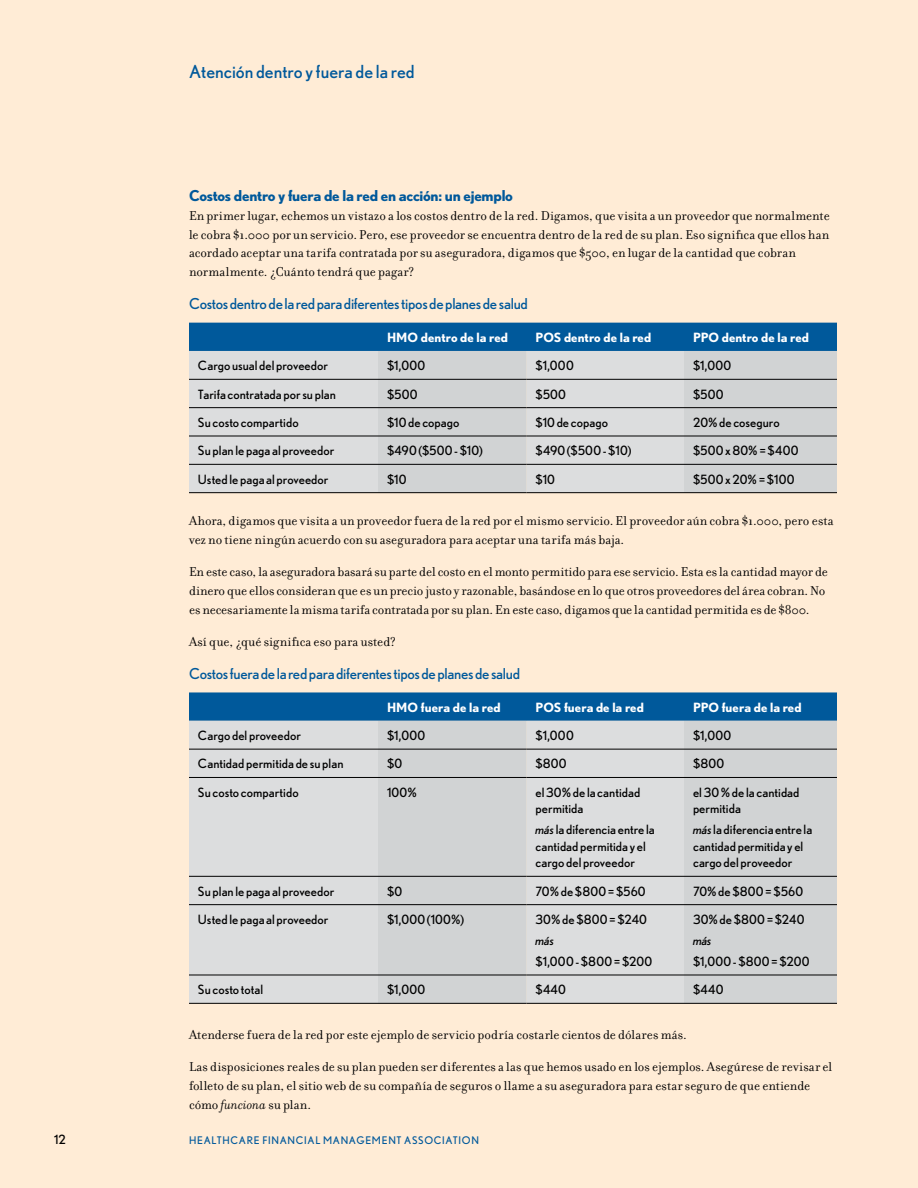
<style>
.page{position:relative;width:918px;height:1188px;background:#ffecd6}
.page>*{position:absolute;margin:0;border:0;box-sizing:border-box;transform-origin:0 0}
.t1{font:18px "Nobel";color:#00599b}
.t2{font:15px "Nobel";letter-spacing:-.02em;color:#00599b}
.t3{font:700 15px "Nobel";letter-spacing:-.02em;color:#00599b}
.t4{font:13.8px/18.8px "Filosofia";color:#000}
.t5{font:12.75px/16.5px "Nobel";letter-spacing:.005em;color:#000}
.t6{font:700 12.75px "Nobel";color:#fff}
.t7{font:italic 12.75px "Nobel";letter-spacing:-.01em;color:#000}
.t8{font:10.5px "Nobel";letter-spacing:.28em;color:#00599b}
.s1{font-style:italic}
</style>
<div class="page">
<div style="left:189px;top:323px;width:648px;height:28px;background:#00599b"></div>
<div style="left:189px;top:351px;width:189px;height:141px;background:#dcddde"></div>
<svg style="left:378px;top:351px;width:459px;height:141px;background:#d3d4d5"></svg>
<hr style="left:189px;top:379px;width:189px;height:1px;background:#000">
<hr style="left:378px;top:379px;width:148px;height:1px;background:#000">
<hr style="left:526px;top:379px;width:158px;height:1px;background:#000">
<hr style="left:684px;top:379px;width:153px;height:1px;background:#000">
<hr style="left:189px;top:407px;width:189px;height:1px;background:#000">
<hr style="left:378px;top:407px;width:148px;height:1px;background:#000">
<hr style="left:526px;top:407px;width:158px;height:1px;background:#000">
<hr style="left:684px;top:407px;width:153px;height:1px;background:#000">
<hr style="left:189px;top:436px;width:189px;height:1px;background:#000">
<hr style="left:378px;top:436px;width:148px;height:1px;background:#000">
<hr style="left:526px;top:436px;width:158px;height:1px;background:#000">
<hr style="left:684px;top:436px;width:153px;height:1px;background:#000">
<hr style="left:189px;top:464px;width:189px;height:1px;background:#000">
<hr style="left:378px;top:464px;width:148px;height:1px;background:#000">
<hr style="left:526px;top:464px;width:158px;height:1px;background:#000">
<hr style="left:684px;top:464px;width:153px;height:1px;background:#000">
<hr style="left:189px;top:492px;width:189px;height:1px;background:#000">
<hr style="left:378px;top:492px;width:148px;height:1px;background:#000">
<hr style="left:526px;top:492px;width:158px;height:1px;background:#000">
<hr style="left:684px;top:492px;width:153px;height:1px;background:#000">
<div style="left:189px;top:692px;width:648px;height:29px;background:#00599b"></div>
<div style="left:189px;top:721px;width:189px;height:282px;background:#dcddde"></div>
<svg style="left:378px;top:721px;width:459px;height:282px;background:#d3d5d6"></svg>
<hr style="left:189px;top:749px;width:189px;height:1px;background:#000">
<hr style="left:378px;top:749px;width:148px;height:1px;background:#000">
<hr style="left:526px;top:749px;width:158px;height:1px;background:#000">
<hr style="left:684px;top:749px;width:153px;height:1px;background:#000">
<hr style="left:189px;top:777px;width:189px;height:1px;background:#000">
<hr style="left:378px;top:777px;width:148px;height:1px;background:#000">
<hr style="left:526px;top:777px;width:158px;height:1px;background:#000">
<hr style="left:684px;top:777px;width:153px;height:1px;background:#000">
<hr style="left:189px;top:876px;width:189px;height:1px;background:#000">
<hr style="left:378px;top:876px;width:148px;height:1px;background:#000">
<hr style="left:526px;top:876px;width:158px;height:1px;background:#000">
<hr style="left:684px;top:876px;width:153px;height:1px;background:#000">
<hr style="left:189px;top:904px;width:189px;height:1px;background:#000">
<hr style="left:378px;top:904px;width:148px;height:1px;background:#000">
<hr style="left:526px;top:904px;width:158px;height:1px;background:#000">
<hr style="left:684px;top:904px;width:153px;height:1px;background:#000">
<hr style="left:189px;top:975px;width:189px;height:1px;background:#000">
<hr style="left:378px;top:975px;width:148px;height:1px;background:#000">
<hr style="left:526px;top:975px;width:158px;height:1px;background:#000">
<hr style="left:684px;top:975px;width:153px;height:1px;background:#000">
<hr style="left:189px;top:1003px;width:189px;height:1px;background:#000">
<hr style="left:378px;top:1003px;width:148px;height:1px;background:#000">
<hr style="left:526px;top:1003px;width:158px;height:1px;background:#000">
<hr style="left:684px;top:1003px;width:153px;height:1px;background:#000">
<h1 class="t1" style="left:189px;top:61px;width:227px">Atención dentro y fuera de la red</h1>
<p class="t3" style="left:189px;top:187px;width:326px">Costos dentro y fuera de la red en acción: un ejemplo</p>
<p class="t4" style="left:189px;top:206px;width:642px">En primer lugar, echemos un vistazo a los costos dentro de la red. Digamos, que visita a un proveedor que normalmente le cobra $1.000 por un servicio. Pero, ese proveedor se encuentra dentro de la red de su plan. Eso significa que ellos han acordado aceptar una tarifa contratada por su aseguradora, digamos que $500, en lugar de la cantidad que cobran normalmente. ¿Cuánto tendrá que pagar?</p>
<p class="t2" style="left:189px;top:295px;width:341px">Costos dentro de la red para diferentes tipos de planes de salud</p>
<p class="t6" style="left:387px;top:330px;width:123px">HMO dentro de la red</p>
<p class="t6" style="left:535px;top:330px;width:10px">POS</p>
<p class="t6" style="left:564px;top:330px;width:89px">dentro de la red</p>
<p class="t6" style="left:693px;top:330px;width:10px">PPO</p>
<p class="t6" style="left:722px;top:330px;width:89px">dentro de la red</p>
<p class="t5" style="left:198px;top:357px;width:132px">Cargo usual del proveedor</p>
<p class="t5" style="left:387px;top:357px;width:40px">$1,000</p>
<p class="t5" style="left:535px;top:357px;width:40px">$1,000</p>
<p class="t5" style="left:693px;top:357px;width:40px">$1,000</p>
<p class="t5" style="left:198px;top:386px;width:139px">Tarifa contratada por su plan</p>
<p class="t5" style="left:387px;top:386px;width:32px">$500</p>
<p class="t5" style="left:535px;top:386px;width:32px">$500</p>
<p class="t5" style="left:693px;top:386px;width:32px">$500</p>
<p class="t5" style="left:198px;top:414px;width:102px">Su costo compartido</p>
<p class="t5" style="left:387px;top:414px;width:74px">$10 de copago</p>
<p class="t5" style="left:535px;top:414px;width:74px">$10 de copago</p>
<p class="t5" style="left:693px;top:414px;width:88px">20% de coseguro</p>
<p class="t5" style="left:198px;top:442px;width:138px">Su plan le paga al proveedor</p>
<p class="t5" style="left:387px;top:442px;width:97px">$490 ($500 - $10)</p>
<p class="t5" style="left:535px;top:442px;width:97px">$490 ($500 - $10)</p>
<p class="t5" style="left:693px;top:442px;width:107px">$500 x 80% = $400</p>
<p class="t5" style="left:198px;top:471px;width:132px">Usted le paga al proveedor</p>
<p class="t5" style="left:387px;top:471px;width:21px">$10</p>
<p class="t5" style="left:535px;top:471px;width:21px">$10</p>
<p class="t5" style="left:693px;top:471px;width:103px">$500 x 20% = $100</p>
<p class="t4" style="left:189px;top:512px;width:646px">Ahora, digamos que visita a un proveedor fuera de la red por el mismo servicio. El proveedor aún cobra $1.000, pero esta vez no tiene ningún acuerdo con su aseguradora para aceptar una tarifa más baja.</p>
<p class="t4" style="left:189px;top:563px;width:640px">En este caso, la aseguradora basará su parte del costo en el monto permitido para ese servicio. Esta es la cantidad mayor de dinero que ellos consideran que es un precio justo y razonable, basándose en lo que otros proveedores del área cobran. No es necesariamente la misma tarifa contratada por su plan. En este caso, digamos que la cantidad permitida es de $800.</p>
<p class="t4" style="left:189px;top:632px;width:209px">Así que, ¿qué significa eso para usted?</p>
<p class="t2" style="left:189px;top:665px;width:333px">Costos fuera de la red para diferentes tipos de planes de salud</p>
<p class="t6" style="left:387px;top:700px;width:115px">HMO fuera de la red</p>
<p class="t6" style="left:535px;top:700px;width:10px">POS</p>
<p class="t6" style="left:564px;top:700px;width:81px">fuera de la red</p>
<p class="t6" style="left:693px;top:700px;width:10px">PPO</p>
<p class="t6" style="left:722px;top:700px;width:81px">fuera de la red</p>
<p class="t5" style="left:198px;top:727px;width:104px">Cargo del proveedor</p>
<p class="t5" style="left:387px;top:727px;width:40px">$1,000</p>
<p class="t5" style="left:535px;top:727px;width:40px">$1,000</p>
<p class="t5" style="left:693px;top:727px;width:40px">$1,000</p>
<p class="t5" style="left:198px;top:755px;width:147px">Cantidad permitida de su plan</p>
<p class="t5" style="left:387px;top:755px;width:17px">$0</p>
<p class="t5" style="left:535px;top:755px;width:33px">$800</p>
<p class="t5" style="left:693px;top:755px;width:33px">$800</p>
<p class="t5" style="left:198px;top:784px;width:102px">Su costo compartido</p>
<p class="t5" style="left:387px;top:784px;width:31px">100%</p>
<p class="t5" style="left:535px;top:784px;width:106px">el 30% de la cantidad permitida</p>
<p class="t5" style="left:535px;top:821px;width:121px"><span class="s1">más</span> la diferencia entre la cantidad permitida y el cargo del proveedor</p>
<p class="t5" style="left:693px;top:784px;width:108px">el 30 % de la cantidad permitida</p>
<p class="t5" style="left:693px;top:821px;width:121px"><span class="s1">más</span> la diferencia entre la cantidad permitida y el cargo del proveedor</p>
<p class="t5" style="left:198px;top:883px;width:138px">Su plan le paga al proveedor</p>
<p class="t5" style="left:387px;top:883px;width:17px">$0</p>
<p class="t5" style="left:535px;top:883px;width:112px">70% de $800 = $560</p>
<p class="t5" style="left:693px;top:883px;width:112px">70% de $800 = $560</p>
<p class="t5" style="left:198px;top:911px;width:132px">Usted le paga al proveedor</p>
<p class="t5" style="left:387px;top:911px;width:79px">$1,000 (100%)</p>
<p class="t5" style="left:535px;top:911px;width:113px">30% de $800 = $240</p>
<p class="t7" style="left:535px;top:933px;width:20px">más</p>
<p class="t5" style="left:535px;top:953px;width:118px">$1,000 - $800 = $200</p>
<p class="t5" style="left:693px;top:911px;width:113px">30% de $800 = $240</p>
<p class="t7" style="left:693px;top:933px;width:20px">más</p>
<p class="t5" style="left:693px;top:953px;width:118px">$1,000 - $800 = $200</p>
<p class="t5" style="left:198px;top:981px;width:67px">Su costo total</p>
<p class="t5" style="left:387px;top:981px;width:40px">$1,000</p>
<p class="t5" style="left:535px;top:981px;width:32px">$440</p>
<p class="t5" style="left:693px;top:981px;width:32px">$440</p>
<p class="t4" style="left:189px;top:1025px;width:497px">Atenderse fuera de la red por este ejemplo de servicio podría costarle cientos de dólares más.</p>
<p class="t4" style="left:189px;top:1058px;width:645px">Las disposiciones reales de su plan pueden ser diferentes a las que hemos usado en los ejemplos. Asegúrese de revisar el folleto de su plan, el sitio web de su compañía de seguros o llame a su aseguradora para estar seguro de que entiende cómo <span class="s1">funciona</span> su plan.</p>
<p class="t5" style="left:54px;top:1131px;width:13px">12</p>
<p class="t8" style="left:189px;top:1135px;width:36px">Healthca</p>
<p class="t8" style="left:247px;top:1135px;width:234px">re Financial Managem ent Association</p>
</div>
